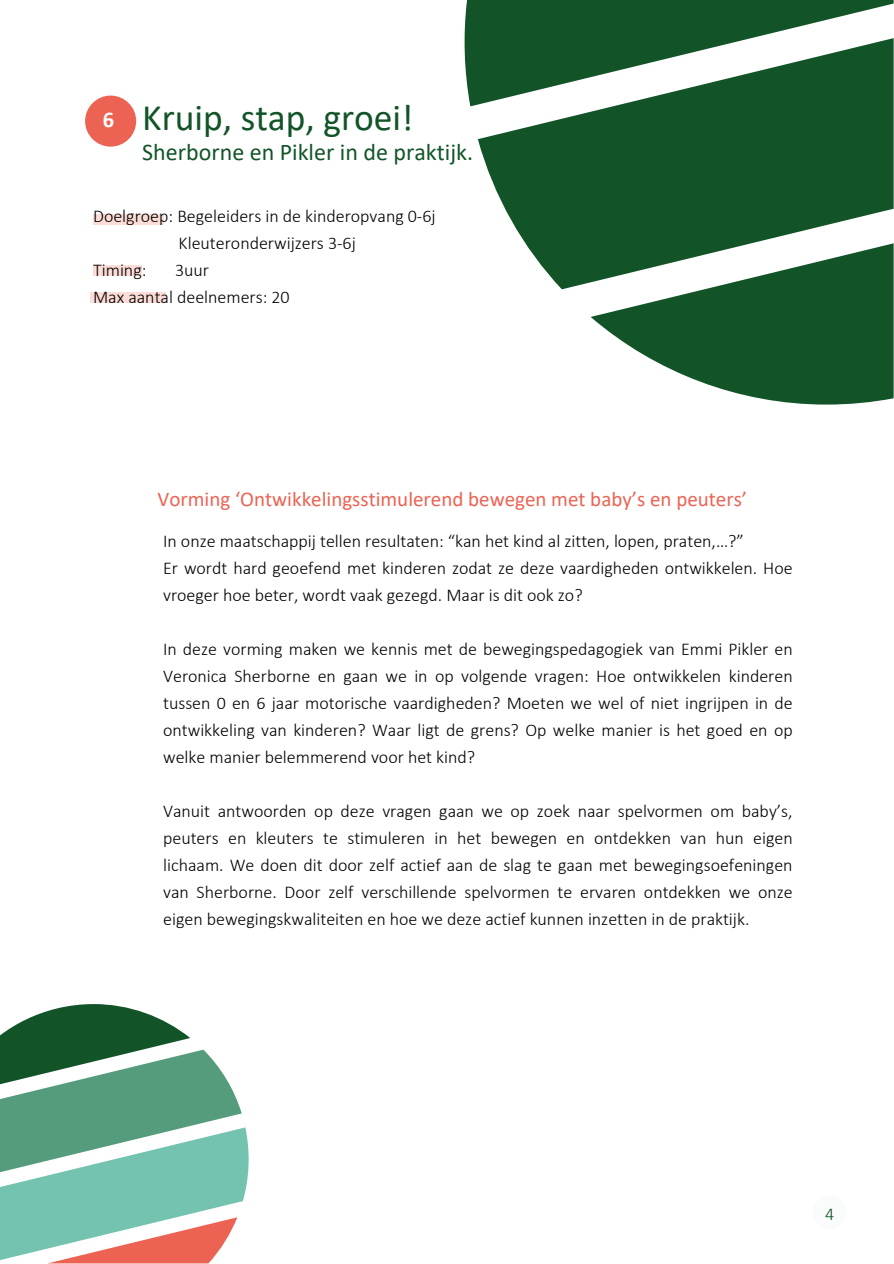
<style>
.page{position:relative;width:894px;height:1264px;background:#fff}
.page>*{position:absolute;margin:0;border:0;box-sizing:border-box;transform-origin:0 0}
.t1{font:37.5px "Calibri";color:#125428}
.t2{font:24px "Calibri";color:#125428}
.t3{font:700 22.5px "Calibri";color:#fff}
.t4{font:21px "Calibri";color:#ec6354}
.t5{font:300 18px/27px "Calibri";color:#000;text-align:justify}
.t6{font:300 18px "Calibri";color:#125428}
</style>
<div class="page">
<div style="left:85px;top:96px;width:51px;height:51px;background:#ec6354;border-radius:50%"></div>
<svg style="left:0;top:1004px;width:249px;height:259px"></svg>
<div style="left:90px;top:292px;width:76px;height:10px;background:#fcdcd7"></div>
<div style="left:93px;top:214px;width:70px;height:10px;background:#fcdcd7"></div>
<div style="left:93px;top:265px;width:49px;height:11px;background:#fcdcd7"></div>
<svg style="left:464px;top:0;width:429px;height:106px;background:#366e49"></svg>
<svg style="left:477px;top:38px;width:416px;height:251px;fill:#125428"></svg>
<svg style="left:590px;top:243px;width:303px;height:161px;fill:#125428"></svg>
<div style="left:812px;top:1195px;width:34px;height:34px;background:#fafcfc;border-radius:50%"></div>
<p class="t3" style="left:103px;top:110px;width:13px">6</p>
<p class="t1" style="left:142px;top:102px;width:273px">Kruip, stap, groei!</p>
<p class="t2" style="left:142px;top:142px;width:332px">Sherborne en Pikler in de praktijk.</p>
<p class="t5" style="left:93px;top:204px;width:344px">Doelgroep: Begeleiders in de kinderopvang 0-6j</p>
<h1 class="t5" style="left:179px;top:231px;width:179px">Kleuteronderwijzers 3-6j</h1>
<p class="t5" style="left:93px;top:258px;width:55px">Timing:</p>
<p class="t5" style="left:175px;top:258px;width:35px">3uur</p>
<p class="t5" style="left:93px;top:285px;width:198px">Max aantal deelnemers: 20</p>
<p class="t4" style="left:157px;top:490px;width:591px">Vorming ‘Ontwikkelingsstimulerend bewegen met baby’s en peuters’</p>
<p class="t5" style="left:163px;top:528px;width:582px">In onze maatschappij tellen resultaten: “kan het kind al zitten, lopen, praten,…?”</p>
<p class="t5" style="left:163px;top:555px;width:631px">Er wordt hard geoefend met kinderen zodat ze deze vaardigheden ontwikkelen. Hoe vroeger hoe beter, wordt vaak gezegd. Maar is dit ook zo?</p>
<h2 class="t5" style="left:163px;top:636px;width:631px">In deze vorming maken we kennis met de bewegingspedagogiek van Emmi Pikler en Veronica Sherborne en gaan we in op volgende vragen: Hoe ontwikkelen kinderen tussen 0 en 6 jaar motorische vaardigheden? Moeten we wel of niet ingrijpen in de ontwikkeling van kinderen? Waar ligt de grens? Op welke manier is het goed en op welke manier belemmerend voor het kind?</h2>
<p class="t5" style="left:163px;top:798px;width:631px">Vanuit antwoorden op deze vragen gaan we op zoek naar spelvormen om baby’s, peuters en kleuters te stimuleren in het bewegen en ontdekken van hun eigen lichaam. We doen dit door zelf actief aan de slag te gaan met bewegingsoefeningen van Sherborne. Door zelf verschillende spelvormen te ervaren ontdekken we onze eigen bewegingskwaliteiten en hoe we deze actief kunnen inzetten in de praktijk.</p>
<p class="t6" style="left:825px;top:1206px;width:11px">4</p>
</div>
